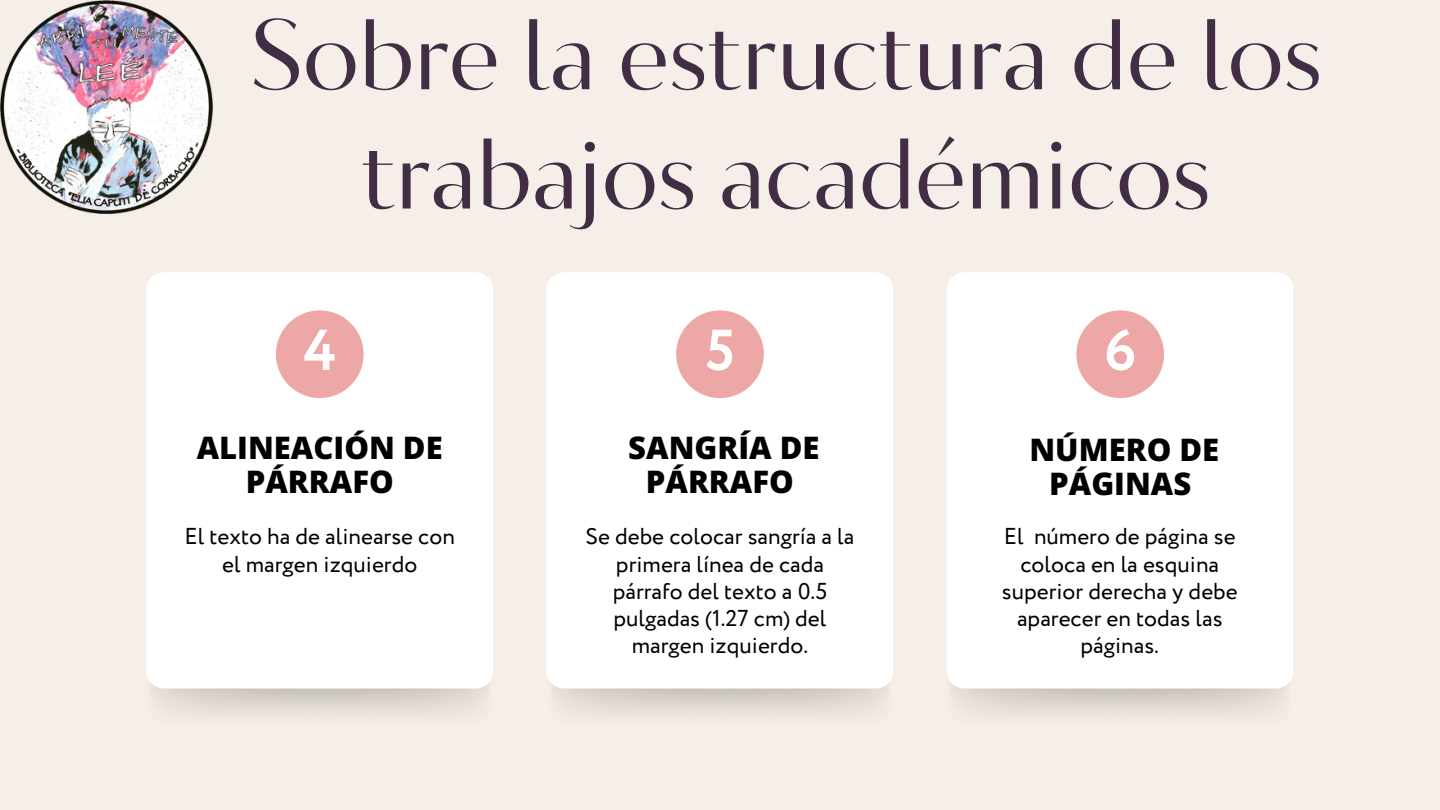
<style>
.page{position:relative;width:1440px;height:810px;background:#f6eee8}
.page>*{position:absolute;margin:0;border:0;box-sizing:border-box;transform-origin:0 0}
.t1{font:100px/119.2px "Circe Contrast";color:#412d44;text-align:center}
.t2{font:700 57.5px "Circe";color:#fff}
.t3{font:800 31px/33.8px "Open Sans";color:#000;text-align:center}
.t4{font:22.9px/27.2px "Circe";color:#000;text-align:center}
</style>
<div class="page">
<img style="left:151px;top:675px;width:342px;height:40px">
<div style="left:146px;top:272px;width:347px;height:417px;background:#fff;border-radius:18px"></div>
<img style="left:552px;top:675px;width:341px;height:40px">
<div style="left:546px;top:272px;width:347px;height:417px;background:#fff;border-radius:18px"></div>
<img style="left:947px;top:675px;width:346px;height:40px">
<div style="left:947px;top:272px;width:346px;height:417px;background:#fff;border-radius:18px"></div>
<div style="left:276px;top:310px;width:88px;height:88px;background:#eda7a7;border-radius:50%"></div>
<div style="left:676px;top:310px;width:88px;height:88px;background:#eda7a7;border-radius:50%"></div>
<div style="left:1076px;top:310px;width:88px;height:88px;background:#eda7a7;border-radius:50%"></div>
<img style="left:0;top:0;width:213px;height:213px">
<h1 class="t1" style="left:250px;top:0;width:1074px">Sobre la estructura de los trabajos académicos</h1>
<h2 class="t2" style="left:304px;top:311px;width:34px">4</h2>
<h2 class="t2" style="left:705px;top:311px;width:31px">5</h2>
<h2 class="t2" style="left:1104px;top:311px;width:34px">6</h2>
<h3 class="t3" style="left:197px;top:430px;width:247px">ALINEACIÓN DE<br>PÁRRAFO</h3>
<h3 class="t3" style="left:628px;top:430px;width:193px">SANGRÍA DE<br>PÁRRAFO</h3>
<h3 class="t3" style="left:1029px;top:432px;width:191px">NÚMERO DE<br>PÁGINAS</h3>
<p class="t4" style="left:185px;top:524px;width:272px">El texto ha de alinearse con el margen izquierdo</p>
<p class="t4" style="left:586px;top:524px;width:270px">Se debe colocar sangría a la primera línea de cada párrafo del texto a 0.5 pulgadas (1.27 cm) del margen izquierdo.</p>
<p class="t4" style="left:1002px;top:524px;width:237px">El número de página se coloca en la esquina superior derecha y debe aparecer en todas las páginas.</p>
</div>
